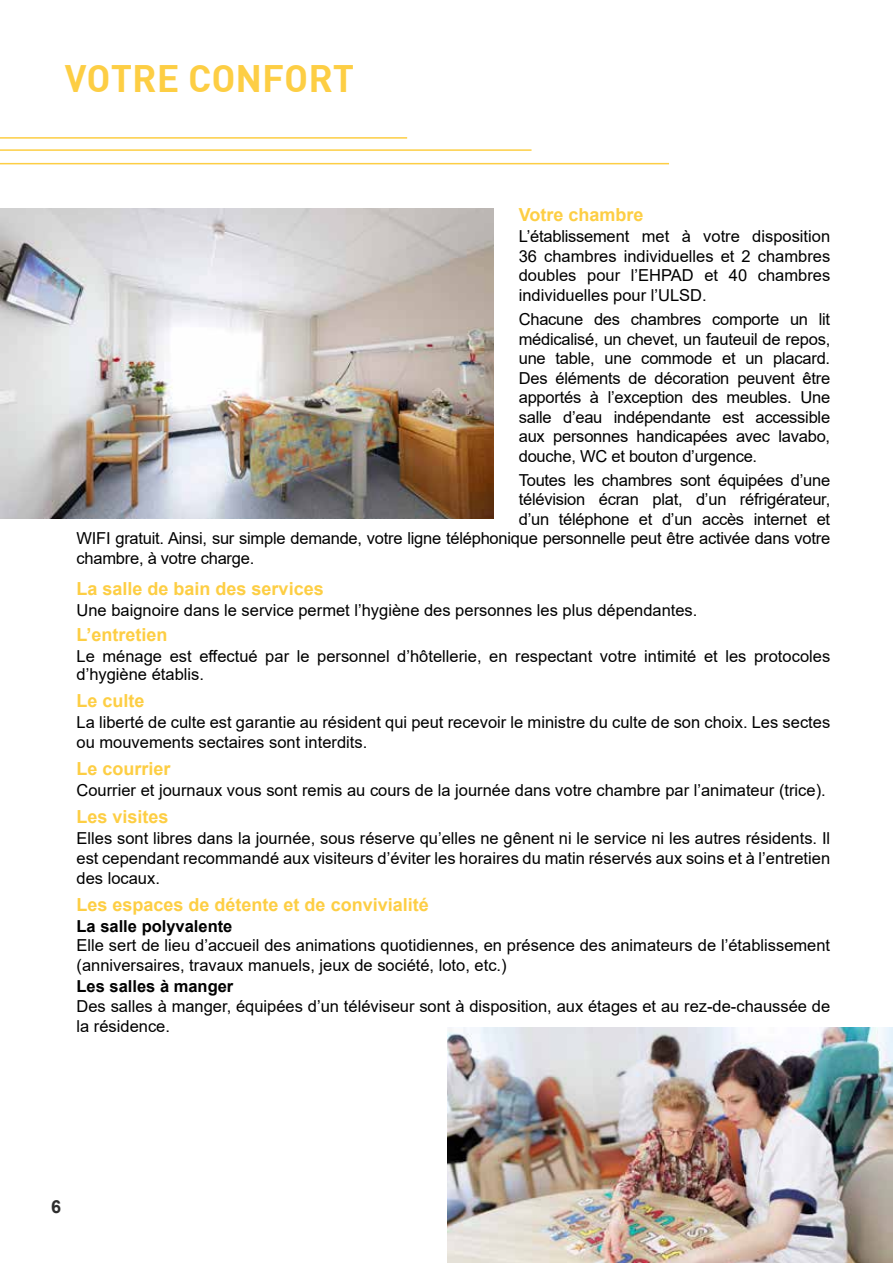
<style>
.page{position:relative;width:893px;height:1263px;background:#fff}
.page>*{position:absolute;margin:0;border:0;box-sizing:border-box;transform-origin:0 0}
.t1{font:37.5px "DIN Bold";color:#fdce44}
.t2{font:700 18px "Arial";color:#fdce44}
.t3{font:700 18px "Arial";color:#2e2e2e}
.t4{font:16.5px/19.5px "Arial";color:#000}
.t5{font:700 16.5px "Arial";color:#000}
</style>
<div class="page">
<img style="left:0;top:208px;width:493px;height:311px">
<img style="left:448px;top:1027px;width:445px;height:236px">
<hr style="left:0;top:137px;width:407px;height:2px;background:#fdce44">
<hr style="left:0;top:149px;width:531px;height:2px;background:#fdce44">
<hr style="left:0;top:163px;width:669px;height:1px;background:#fdce44">
<h1 class="t1" style="left:65px;top:53px;width:291px">VOTRE CONFORT</h1>
<p class="t2" style="left:519px;top:202px;width:126px">Votre chambre</p>
<p class="t4" style="left:519px;top:227px;width:313px;text-align:justify">L’établissement met à votre disposition 36 chambres individuelles et 2 chambres doubles pour l’EHPAD et 40 chambres individuelles pour l’ULSD.</p>
<p class="t4" style="left:519px;top:310px;width:313px;text-align:justify">Chacune des chambres comporte un lit médicalisé, un chevet, un fauteuil de repos, une table, une commode et un placard.<br>Des éléments de décoration peuvent être apportés à l’exception des meubles. Une salle d’eau indépendante est accessible aux personnes handicapées avec lavabo, douche, WC et bouton d’urgence.</p>
<p class="t4" style="left:519px;top:470px;width:313px">Toutes les chambres sont équipées d’une</p>
<p class="t4" style="left:519px;top:490px;width:313px">télévision écran plat, d’un réfrigérateur,</p>
<p class="t4" style="left:519px;top:509px;width:313px">d’un téléphone et d’un accès internet et</p>
<p class="t4" style="left:77px;top:529px;width:755px">WIFI gratuit. Ainsi, sur simple demande, votre ligne téléphonique personnelle peut être activée dans votre</p>
<p class="t4" style="left:77px;top:548px;width:179px">chambre, à votre charge.</p>
<p class="t2" style="left:77px;top:576px;width:249px">La salle de bain des services</p>
<p class="t4" style="left:77px;top:600px;width:622px">Une baignoire dans le service permet l’hygiène des personnes les plus dépendantes.</p>
<p class="t2" style="left:77px;top:622px;width:93px">L’entretien</p>
<p class="t4" style="left:77px;top:647px;width:755px;line-height:18px">Le ménage est effectué par le personnel d’hôtellerie, en respectant votre intimité et les protocoles d’hygiène établis.</p>
<p class="t2" style="left:77px;top:688px;width:70px">Le culte</p>
<p class="t4" style="left:77px;top:713px;width:755px">La liberté de culte est garantie au résident qui peut recevoir le ministre du culte de son choix. Les sectes ou mouvements sectaires sont interdits.</p>
<p class="t2" style="left:77px;top:756px;width:96px">Le courrier</p>
<p class="t4" style="left:77px;top:781px;width:751px">Courrier et journaux vous sont remis au cours de la journée dans votre chambre par l’animateur (trice).</p>
<p class="t2" style="left:77px;top:804px;width:94px">Les visites</p>
<p class="t4" style="left:77px;top:828px;width:755px;text-align:justify">Elles sont libres dans la journée, sous réserve qu’elles ne gênent ni le service ni les autres résidents. Il est cependant recommandé aux visiteurs d’éviter les horaires du matin réservés aux soins et à l’entretien des locaux.</p>
<p class="t2" style="left:77px;top:891px;width:354px">Les espaces de détente et de convivialité</p>
<p class="t5" style="left:77px;top:914px;width:157px">La salle polyvalente</p>
<p class="t4" style="left:77px;top:935px;width:755px">Elle sert de lieu d’accueil des animations quotidiennes, en présence des animateurs de l’établissement (anniversaires, travaux manuels, jeux de société, loto, etc.)</p>
<p class="t5" style="left:77px;top:975px;width:158px">Les salles à manger</p>
<p class="t4" style="left:77px;top:996px;width:755px">Des salles à manger, équipées d’un téléviseur sont à disposition, aux étages et au rez-de-chaussée de la résidence.</p>
<p class="t3" style="left:51px;top:1194px;width:12px">6</p>
</div>
